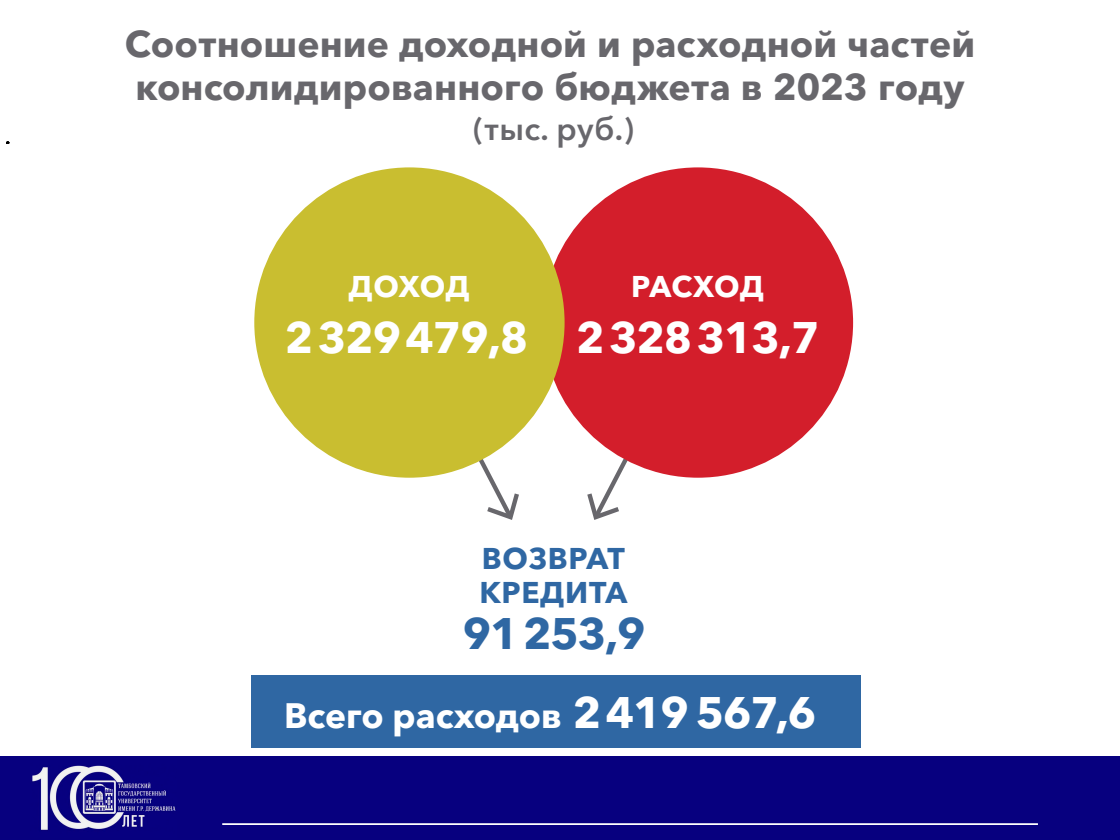
<style>
.page{position:relative;width:1120px;height:840px;background:#fff}
.page>*{position:absolute;margin:0;border:0;box-sizing:border-box;transform-origin:0 0}
.t1{font:700 43.75px "Avenir Next Cyr";letter-spacing:-.025em;color:#fff}
.t2{font:700 43.75px "Avenir Next Cyr";letter-spacing:-.025em;color:#2f67a3}
.t3{font:700 37.01px/43.8px "Avenir Next Cyr";color:#68676c}
.t4{font:700 35px "Avenir Next Cyr";color:#fff}
.t5{font:600 31.94px "Avenir Next Cyr";letter-spacing:.01em;color:#68676c}
.t6{font:700 29.75px/33.2px "Avenir Next Cyr";letter-spacing:.025em;color:#2f67a3}
.t7{font:700 29.75px "Avenir Next Cyr";letter-spacing:.005em;color:#fff}
.s1{font-size:43.75px}
</style>
<div class="page">
<div style="left:0;top:757px;width:1120px;height:83px;background:#07007f"></div>
<img style="left:32px;top:765px;width:144px;height:66px">
<hr style="left:222px;top:823px;width:816px;height:2px;background:#fff">
<svg style="left:422px;top:446px;width:97px;height:74px"></svg>
<svg style="left:587px;top:435px;width:99px;height:85px"></svg>
<div style="left:543px;top:167px;width:310px;height:311px;background:#d31e2b;border-radius:50%"></div>
<div style="left:254px;top:167px;width:311px;height:311px;background:#c9be30;border-radius:50%"></div>
<div style="left:251px;top:675px;width:609px;height:73px;background:#2f67a3"></div>
<p class="t3" style="left:125px;top:21px;width:852px">Соотношение доходной и расходной частей консолидированного бюджета в 2023 году</p>
<p class="t5" style="left:473px;top:110px;width:162px">(тыс. руб.)</p>
<p class="t7" style="left:349px;top:268px;width:122px">ДОХОД</p>
<p class="t7" style="left:631px;top:268px;width:134px">РАСХОД</p>
<p class="t1" style="left:285px;top:311px;width:536px">2329479,8 2328313,7</p>
<p class="t6" style="left:479px;top:542px;width:149px">ВОЗВРАТ<br>КРЕДИТА</p>
<p class="t2" style="left:463px;top:607px;width:185px">91253,9</p>
<p class="t4" style="left:284px;top:694px;width:534px">Всего расходов <span class="s1">2419567,6</span></p>
</div>
